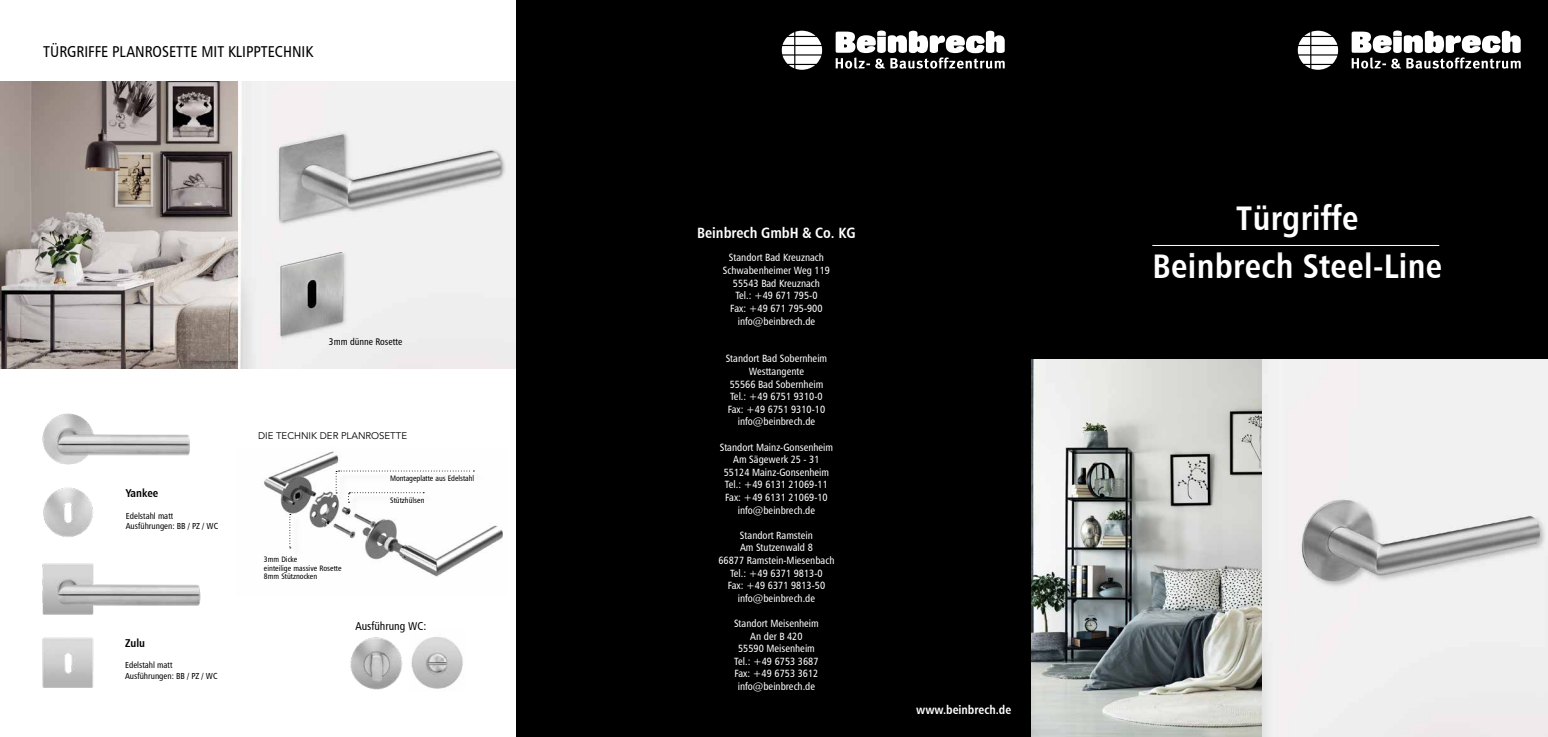
<style>
.page{position:relative;width:1548px;height:737px;background:#fff}
.page>*{position:absolute;margin:0;border:0;box-sizing:border-box;transform-origin:0 0}
.t1{font:34.12px/47.2px "Humanist 777 BT Bold Condensed B";letter-spacing:.01em;color:#fff;text-align:center}
.t2{font:15.75px "Humanist 777 BT Roman Condensed B";color:#000}
.t3{font:14.88px "Humanist 777 BT Bold Condensed B";color:#fff}
.t4{font:12.25px "Humanist 777 BT Bold Condensed B";color:#fff}
.t5{font:11.38px "Humanist 777 BT Roman Condensed B";color:#000}
.t6{font:11.38px "Humanist 777 BT Bold Condensed B";color:#000}
.t7{font:10.5px/12.6px "Humanist 777 BT Roman Condensed B";color:#fff;text-align:center}
.t8{font:9.62px "Avenir LT Std";color:#000}
.t9{font:9.62px "Humanist 777 BT Roman Condensed B";color:#000}
.t10{font:8.75px/10.5px "Humanist 777 BT Roman Condensed B";color:#000}
.t11{font:7.88px/8.8px "Humanist 777 BT Roman Condensed B";color:#000}
</style>
<div class="page">
<div style="left:516px;top:0;width:1032px;height:737px;background:#000"></div>
<img style="left:1261px;top:360px;width:287px;height:377px">
<svg style="left:1298px;top:31px;width:40px;height:39px"></svg>
<svg style="left:1351px;top:31px;width:169px;height:38px"></svg>
<img style="left:1032px;top:360px;width:229px;height:377px">
<img style="left:42px;top:413px;width:148px;height:107px">
<img style="left:0;top:82px;width:516px;height:286px">
<img style="left:264px;top:451px;width:239px;height:126px">
<img style="left:42px;top:520px;width:159px;height:168px">
<hr style="left:1152px;top:245px;width:287px;height:1px;background:#fff">
<img style="left:411px;top:637px;width:52px;height:52px">
<img style="left:350px;top:637px;width:53px;height:53px">
<div style="left:340px;top:472px;width:144px;height:10px;background:#fcfcfc"></div>
<div style="left:350px;top:495px;width:9px;height:18px;background:#fcfcfc"></div>
<svg style="left:336px;top:470px;width:138px;height:33px"></svg>
<div style="left:291px;top:516px;width:10px;height:42px;background:#fbfbfb"></div>
<svg style="left:289px;top:514px;width:2px;height:34px"></svg>
<svg style="left:782px;top:31px;width:40px;height:39px"></svg>
<svg style="left:835px;top:31px;width:170px;height:38px"></svg>
<h2 class="t2" style="left:43px;top:42px;width:271px">TÜRGRIFFE PLANROSETTE MIT KLIPPTECHNIK</h2>
<p class="t9" style="left:329px;top:336px;width:75px">3mm dünne Rosette</p>
<p class="t8" style="left:258px;top:429px;width:150px">DIE TECHNIK DER PLANROSETTE</p>
<p class="t6" style="left:126px;top:486px;width:34px">Yankee</p>
<p class="t10" style="left:126px;top:510px;width:94px">Edelstahl matt<br>Ausführungen: BB / PZ / WC</p>
<p class="t6" style="left:125px;top:636px;width:22px">Zulu</p>
<p class="t10" style="left:125px;top:659px;width:94px">Edelstahl matt<br>Ausführungen: BB / PZ / WC</p>
<p class="t11" style="left:390px;top:473px;width:86px">Montageplatte aus Edelstahl</p>
<p class="t11" style="left:390px;top:496px;width:36px">Stützhülsen</p>
<p class="t11" style="left:264px;top:554px;width:79px">3mm Dicke<br>einteilige massive Rosette<br>8mm Stütznocken</p>
<p class="t5" style="left:355px;top:619px;width:73px">Ausführung WC:</p>
<h3 class="t3" style="left:697px;top:224px;width:160px">Beinbrech GmbH &amp; Co. KG</h3>
<p class="t7" style="left:723px;top:251px;width:109px">Standort Bad Kreuznach<br>Schwabenheimer Weg 119<br>55543 Bad Kreuznach<br>Tel.: +49 671 795-0<br>Fax: +49 671 795-900 info@beinbrech.de</p>
<p class="t7" style="left:726px;top:352px;width:103px">Standort Bad Sobernheim<br>Westtangente<br>55566 Bad Sobernheim<br>Tel.: +49 6751 9310-0<br>Fax: +49 6751 9310-10 info@beinbrech.de</p>
<p class="t7" style="left:720px;top:440px;width:115px">Standort Mainz-Gonsenheim<br>Am Sägewerk 25 - 31<br>55124 Mainz-Gonsenheim<br>Tel.: +49 6131 21069-11<br>Fax: +49 6131 21069-10 info@beinbrech.de</p>
<p class="t7" style="left:718px;top:528px;width:117px">Standort Ramstein<br>Am Stutzenwald 8<br>66877 Ramstein-Miesenbach<br>Tel.: +49 6371 9813-0<br>Fax: +49 6371 9813-50 info@beinbrech.de</p>
<p class="t7" style="left:734px;top:617px;width:86px">Standort Meisenheim<br>An der B 420<br>55590 Meisenheim<br>Tel.: +49 6753 3687<br>Fax: +49 6753 3612 info@beinbrech.de</p>
<p class="t4" style="left:916px;top:702px;width:97px">www.beinbrech.de</p>
<h1 class="t1" style="left:1152px;top:194px;width:291px">Türgriffe<br>Beinbrech Steel-Line</h1>
</div>
